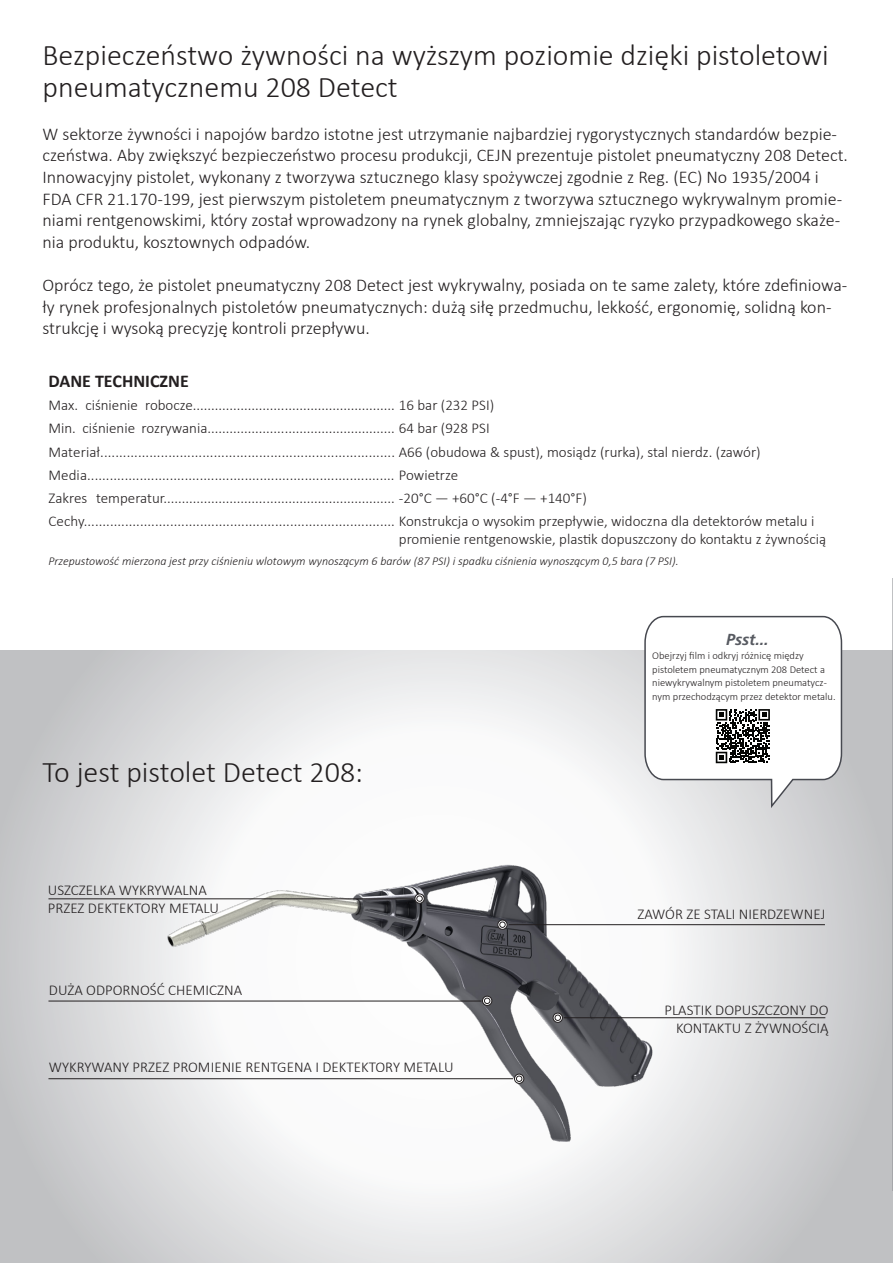
<style>
.page{position:relative;width:893px;height:1263px;background:#fff}
.page>*{position:absolute;margin:0;border:0;box-sizing:border-box;transform-origin:0 0}
.t1{font:300 30px/31.5px "Calibri";color:#231f20}
.t2{font:300 18px/21.6px "Calibri";color:#231f20}
.t3{font:700 18px "Calibri";color:#231f20}
.t4{font:italic 700 16.05px "Frutiger LT Com";color:#575a61}
.t5{font:300 15px/23.2px "Calibri";color:#231f20}
.t6{font:italic 300 12px "Calibri";color:#231f20}
.t7{font:300 10.5px/13.5px "Calibri";color:#231f20}
</style>
<div class="page">
<svg style="left:0;top:651px;width:893px;height:612px"></svg>
<img style="left:146px;top:859px;width:581px;height:316px">
<hr style="left:48px;top:1078px;width:465px;height:1px;background:#231f20">
<hr style="left:509px;top:924px;width:316px;height:1px;background:#231f20">
<div style="left:497px;top:920px;width:10px;height:9px;border:1px solid #231f20;border-radius:50%"></div>
<svg style="left:499px;top:922px;width:6px;height:6px"></svg>
<hr style="left:564px;top:1017px;width:261px;height:1px;background:#231f20">
<div style="left:553px;top:1013px;width:9px;height:9px;background:#353234;border-radius:50%"></div>
<div style="left:553px;top:1013px;width:10px;height:10px;border:1px solid #231f20;border-radius:50%"></div>
<svg style="left:555px;top:1015px;width:6px;height:6px"></svg>
<div style="left:514px;top:1074px;width:10px;height:10px;border:1px solid #231f20;border-radius:50%"></div>
<svg style="left:516px;top:1076px;width:6px;height:6px"></svg>
<svg style="left:644px;top:615px;width:199px;height:195px"></svg>
<hr style="left:48px;top:898px;width:365px;height:1px;background:#231f20">
<hr style="left:48px;top:1001px;width:433px;height:1px;background:#231f20">
<div style="left:415px;top:894px;width:9px;height:9px;border:1px solid #231f20;border-radius:50%"></div>
<div style="left:416px;top:895px;width:7px;height:7px;border:1px solid #231f20;border-radius:50%"></div>
<div style="left:482px;top:996px;width:10px;height:10px;border:1px solid #231f20;border-radius:50%"></div>
<svg style="left:484px;top:998px;width:6px;height:6px"></svg>
<svg style="left:892px;top:578px;width:1px;height:613px"></svg>
<h1 class="t1" style="left:43px;top:39px;width:788px">Bezpieczeństwo żywności na wyższym poziomie dzięki pistoletowi pneumatycznemu 208 Detect</h1>
<p class="t2" style="left:43px;top:123px;width:807px">W sektorze żywności i napojów bardzo istotne jest utrzymanie najbardziej rygorystycznych standardów bezpie&shy;czeństwa. Aby zwiększyć bezpieczeństwo procesu produkcji, CEJN prezentuje pistolet pneumatyczny 208 Detect.<br>Innowacyjny pistolet, wykonany z tworzywa sztucznego klasy spożywczej zgodnie z Reg. (EC) No 1935/2004 i FDA CFR 21.170-199, jest pierwszym pistoletem pneumatycznym z tworzywa sztucznego wykrywalnym promie&shy;niami rentgenowskimi, który został wprowadzony na rynek globalny, zmniejszając ryzyko przypadkowego skaże&shy;nia produktu, kosztownych odpadów.</p>
<p class="t2" style="left:43px;top:274px;width:806px">Oprócz tego, że pistolet pneumatyczny 208 Detect jest wykrywalny, posiada on te same zalety, które zdefiniowa&shy;ły rynek profesjonalnych pistoletów pneumatycznych: dużą siłę przedmuchu, lekkość, ergonomię, solidną kon&shy;strukcję i wysoką precyzję kontroli przepływu.</p>
<p class="t3" style="left:49px;top:368px;width:142px">DANE TECHNICZNE</p>
<p class="t5" style="left:49px;top:393px;width:767px">Max. ciśnienie robocze....................................................... 16 bar (232 PSI)<br>Min. ciśnienie rozrywania................................................... 64 bar (928 PSI Materiał.............................................................................. A66 (obudowa &amp; spust), mosiądz (rurka), stal nierdz. (zawór)<br>Media.................................................................................. Powietrze<br>Zakres temperatur............................................................... -20°C — +60°C (-4°F — +140°F)<br>Cechy................................................................................... Konstrukcja o wysokim przepływie, widoczna dla detektorów metalu i</p>
<p class="t5" style="left:399px;top:528px;width:429px">promienie rentgenowskie, plastik dopuszczony do kontaktu z żywnością</p>
<p class="t6" style="left:49px;top:554px;width:632px">Przepustowość mierzona jest przy ciśnieniu wlotowym wynoszącym 6 barów (87 PSI) i spadku ciśnienia wynoszącym 0,5 bara (7 PSI).</p>
<p class="t4" style="left:726px;top:630px;width:44px">Psst...</p>
<h1 class="t1" style="left:43px;top:756px;width:322px">To jest pistolet Detect 208:</h1>
<p class="t5" style="left:48px;top:880px;width:173px;line-height:18px">USZCZELKA WYKRYWALNA<br>PRZEZ DEKTEKTORY METALU</p>
<p class="t5" style="left:49px;top:978px;width:195px">DUŻA ODPORNOŚĆ CHEMICZNA</p>
<p class="t5" style="left:49px;top:1056px;width:406px">WYKRYWANY PRZEZ PROMIENIE RENTGENA I DEKTEKTORY METALU</p>
<p class="t7" style="left:652px;top:649px;width:185px">Obejrzyj film i odkryj różnicę między pistoletem pneumatycznym 208 Detect a niewykrywalnym pistoletem pneumatycz&shy;nym przechodzącym przez detektor metalu.</p>
<p class="t5" style="left:637px;top:902px;width:189px">ZAWÓR ZE STALI NIERDZEWNEJ</p>
<p class="t5" style="left:664px;top:1001px;width:166px;line-height:18px;text-align:right">PLASTIK DOPUSZCZONY DO<br>KONTAKTU Z ŻYWNOŚCIĄ</p>
</div>
